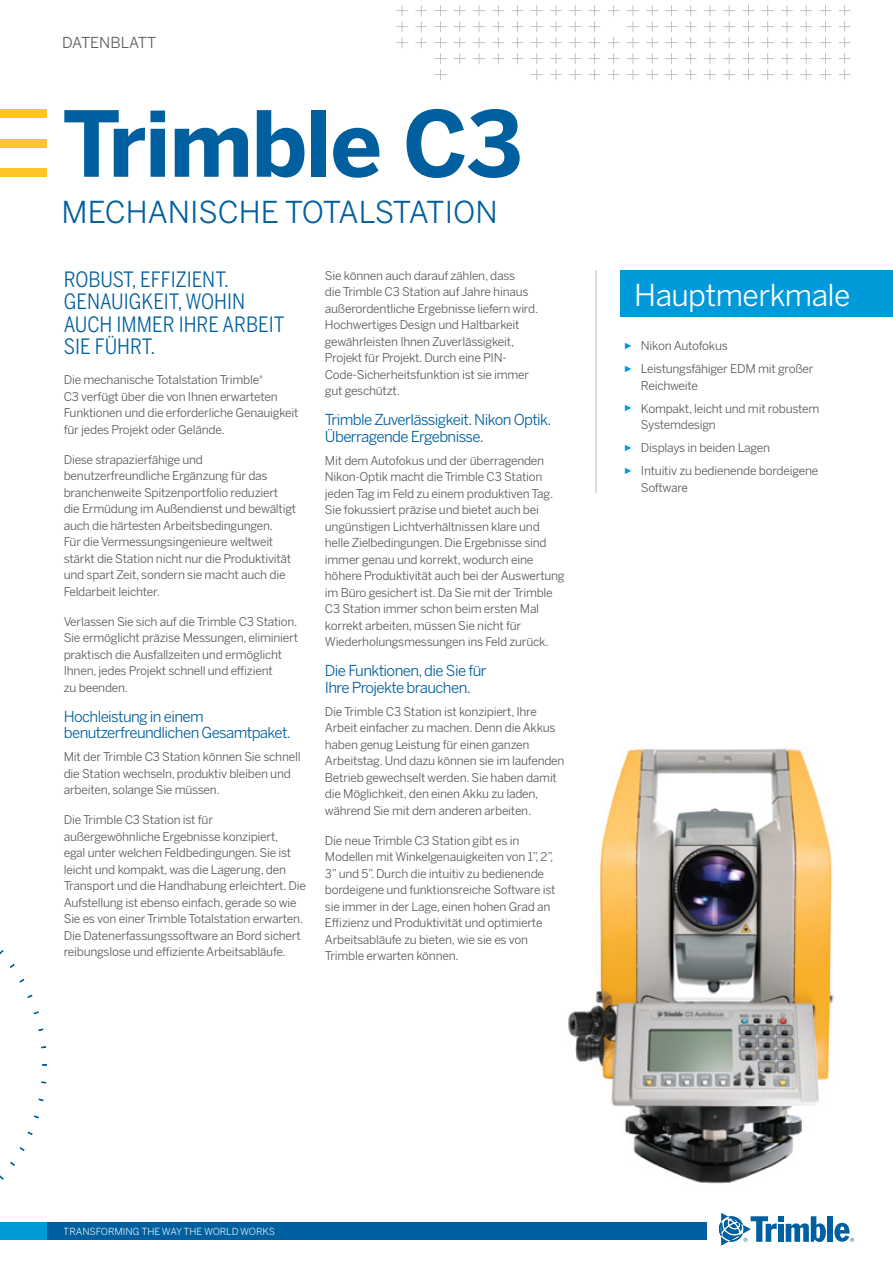
<style>
.page{position:relative;width:893px;height:1263px;background:#fff}
.page>*{position:absolute;margin:0;border:0;box-sizing:border-box;transform-origin:0 0}
.t1{font:700 90px "Benton Sans";letter-spacing:-.02em;color:#005f9e}
.t2{font:30px "Benton Sans";color:#005f9e}
.t3{font:30px "Benton Sans";letter-spacing:-.02em;color:#fff}
.t4{font:21px/22.5px "Benton Sans Condensed";color:#005f9e}
.t5{font:15px/16.5px "Benton Sans";letter-spacing:-.04em;color:#005f9e}
.t6{font:15px "Benton Sans";color:#58595b}
.t7{font:12px/16.5px "Benton Sans";letter-spacing:-.02em;color:#58595b}
.t8{font:9.75px "Benton Sans";letter-spacing:-.01em;color:#fff}
.s1{font-family:"Arial";font-size:9px;color:#009ada}
</style>
<div class="page">
<svg style="left:396px;top:0;width:454px;height:80px"></svg>
<div style="left:0;top:110px;width:47px;height:8px;background:#ffc425"></div>
<div style="left:0;top:139px;width:47px;height:8px;background:#ffc425"></div>
<div style="left:0;top:168px;width:47px;height:8px;background:#ffc425"></div>
<div style="left:827px;top:1216px;width:6px;height:26px;background:#005f9e"></div>
<svg style="left:719px;top:1213px;width:107px;height:32px"></svg>
<svg style="left:834px;top:1223px;width:20px;height:19px"></svg>
<div style="left:0;top:1222px;width:704px;height:17px;background:#009ada"></div>
<div style="left:47px;top:1222px;width:659px;height:17px;background:#005f9e"></div>
<div style="left:621px;top:270px;width:272px;height:47px;background:#009ada"></div>
<hr style="left:595px;top:270px;width:2px;height:223px;background:#d2d1d1">
<svg style="left:41px;top:1081px;width:5px;height:3px"></svg>
<svg style="left:38px;top:1098px;width:6px;height:3px"></svg>
<svg style="left:34px;top:1115px;width:5px;height:4px"></svg>
<svg style="left:27px;top:1131px;width:6px;height:4px"></svg>
<svg style="left:19px;top:1147px;width:6px;height:4px"></svg>
<svg style="left:10px;top:1161px;width:5px;height:5px"></svg>
<svg style="left:0;top:950px;width:4px;height:5px"></svg>
<svg style="left:10px;top:963px;width:5px;height:5px"></svg>
<svg style="left:19px;top:978px;width:6px;height:5px"></svg>
<svg style="left:27px;top:994px;width:6px;height:4px"></svg>
<svg style="left:34px;top:1011px;width:5px;height:3px"></svg>
<svg style="left:38px;top:1028px;width:6px;height:3px"></svg>
<img style="left:568px;top:747px;width:266px;height:437px">
<p class="t6" style="left:62px;top:34px;width:96px">DATENBLATT</p>
<h1 class="t1" style="left:62px;top:87px;width:462px">Trimble C3</h1>
<h2 class="t2" style="left:62px;top:195px;width:438px">MECHANISCHE TOTALSTATION</h2>
<h3 class="t4" style="left:64px;top:268px;width:222px">ROBUST, EFFIZIENT.<br>GENAUIGKEIT, WOHIN<br>AUCH IMMER IHRE ARBEIT<br>SIE FÜHRT.</h3>
<p class="t7" style="left:64px;top:372px;width:236px">Die mechanische Totalstation Trimble<sup>®<br></sup>C3 verfügt über die von Ihnen erwarteten Funktionen und die erforderliche Genauigkeit für jedes Projekt oder Gelände.</p>
<p class="t7" style="left:64px;top:451px;width:234px">Diese strapazierfähige und benutzerfreundliche Ergänzung für das branchenweite Spitzenportfolio reduziert die Ermüdung im Außendienst und bewältigt auch die härtesten Arbeitsbedingungen.<br>Für die Vermessungsingenieure weltweit stärkt die Station nicht nur die Produktivität und spart Zeit, sondern sie macht auch die Feldarbeit leichter.</p>
<p class="t7" style="left:64px;top:613px;width:236px">Verlassen Sie sich auf die Trimble C3 Station.<br>Sie ermöglicht präzise Messungen, eliminiert praktisch die Ausfallzeiten und ermöglicht Ihnen, jedes Projekt schnell und effizient<br>zu beenden.</p>
<p class="t5" style="left:64px;top:708px;width:229px">Hochleistung in einem benutzerfreundlichen Gesamtpaket.</p>
<p class="t7" style="left:64px;top:749px;width:238px">Mit der Trimble C3 Station können Sie schnell die Station wechseln, produktiv bleiben und arbeiten, solange Sie müssen.</p>
<p class="t7" style="left:64px;top:812px;width:244px">Die Trimble C3 Station ist für außergewöhnliche Ergebnisse konzipiert,<br>egal unter welchen Feldbedingungen. Sie ist leicht und kompakt, was die Lagerung, den Transport und die Handhabung erleichtert. Die Aufstellung ist ebenso einfach, gerade so wie Sie es von einer Trimble Totalstation erwarten.<br>Die Datenerfassungssoftware an Bord sichert reibungslose und effiziente Arbeitsabläufe.</p>
<p class="t7" style="left:325px;top:267px;width:215px">Sie können auch darauf zählen, dass<br>die Trimble C3 Station auf Jahre hinaus außerordentliche Ergebnisse liefern wird.<br>Hochwertiges Design und Haltbarkeit gewährleisten Ihnen Zuverlässigkeit, Projekt für Projekt. Durch eine PIN-Code-Sicherheitsfunktion ist sie immer gut geschützt.</p>
<p class="t5" style="left:325px;top:412px;width:228px">Trimble Zuverlässigkeit. Nikon Optik.<br>Überragende Ergebnisse.</p>
<p class="t7" style="left:325px;top:452px;width:241px">Mit dem Autofokus und der überragenden Nikon-Optik macht die Trimble C3 Station jeden Tag im Feld zu einem produktiven Tag.<br>Sie fokussiert präzise und bietet auch bei ungünstigen Lichtverhältnissen klare und helle Zielbedingungen. Die Ergebnisse sind immer genau und korrekt, wodurch eine höhere Produktivität auch bei der Auswertung im Büro gesichert ist. Da Sie mit der Trimble C3 Station immer schon beim ersten Mal korrekt arbeiten, müssen Sie nicht für Wiederholungsmessungen ins Feld zurück.</p>
<p class="t5" style="left:325px;top:662px;width:163px">Die Funktionen, die Sie für<br>Ihre Projekte brauchen.</p>
<p class="t7" style="left:325px;top:703px;width:241px">Die Trimble C3 Station ist konzipiert, Ihre Arbeit einfacher zu machen. Denn die Akkus haben genug Leistung für einen ganzen Arbeitstag. Und dazu können sie im laufenden Betrieb gewechselt werden. Sie haben damit die Möglichkeit, den einen Akku zu laden, während Sie mit dem anderen arbeiten.</p>
<p class="t7" style="left:325px;top:832px;width:232px">Die neue Trimble C3 Station gibt es in Modellen mit Winkelgenauigkeiten von 1”, 2”, 3” und 5”. Durch die intuitiv zu bedienende bordeigene und funktionsreiche Software ist sie immer in der Lage, einen hohen Grad an Effizienz und Produktivität und optimierte Arbeitsabläufe zu bieten, wie sie es von Trimble erwarten können.</p>
<h2 class="t3" style="left:634px;top:277px;width:218px">Hauptmerkmale</h2>
<p class="t7" style="left:624px;top:335px;width:191px;line-height:23px"><span class="s1">►</span> Nikon Autofokus<br><span class="s1">►</span> Leistungsfähiger EDM mit großer</p>
<p class="t7" style="left:624px;top:374px;width:197px;line-height:23px;text-indent:17px">Reichweite<br><span class="s1">►</span> Kompakt, leicht und mit robustem</p>
<p class="t7" style="left:624px;top:413px;width:196px;line-height:23px;text-indent:17px">Systemdesign<br><span class="s1">►</span> Displays in beiden Lagen<br><span class="s1">►</span> Intuitiv zu bedienende bordeigene</p>
<p class="t7" style="left:641px;top:479px;width:49px">Software</p>
<p class="t8" style="left:64px;top:1225px;width:213px">TRANSFORMING THE WAY THE WORLD WORKS</p>
</div>
